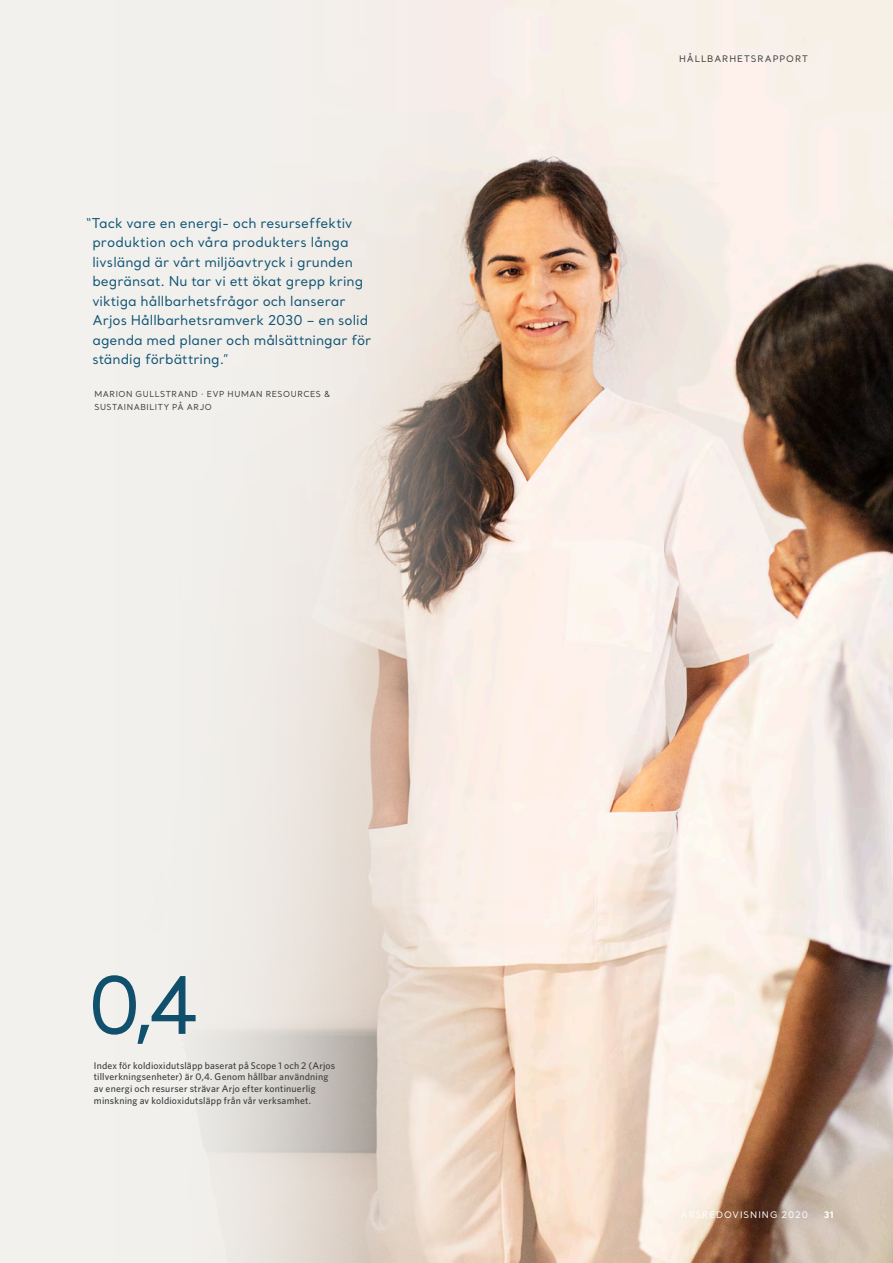
<style>
.page{position:relative;width:893px;height:1263px;background:#fff}
.page>*{position:absolute;margin:0;border:0;box-sizing:border-box;transform-origin:0 0}
.t1{font:78.6px "Santral";color:#115575}
.Quote_large_Santral{font:13.5px/19.5px "Santral";color:#115575}
.Caption_Whitney_Medi{font:500 9.75px/11.7px "Whitney";letter-spacing:.02em;color:#393d3d}
.Header_footer{font:9px "Santral";letter-spacing:.105em;color:#fff}
.Header_footer-2{font:9px "Santral";letter-spacing:.105em;color:#393d3d}
.Page{font:700 9px "Santral";color:#fff}
.Name_Title_Santral_A{font:8.25px/12px "Santral";letter-spacing:.065em;color:#393d3d}
</style>
<div class="page">
<img style="left:505px;top:0;width:388px;height:1263px">
<div style="left:0;top:0;width:113px;height:1263px;background:#f2f1ee"></div>
<svg style="left:113px;top:0;width:391px;height:1263px;background:#e7dfd9"></svg>
<p class="Quote_large_Santral" style="left:92px;top:213px;width:280px;text-indent:-6px">“Tack vare en energi- och resurseffektiv produktion och våra produkters långa livslängd är vårt miljöavtryck i grunden begränsat. Nu tar vi ett ökat grepp kring viktiga hållbarhetsfrågor och lanserar Arjos Hållbarhetsramverk 2030 – en solid agenda med planer och målsättningar för ständig förbättring.”</p>
<p class="Name_Title_Santral_A" style="left:94px;top:388px;width:237px">MARION GULLSTRAND · EVP HUMAN RESOURCES &amp;<br>SUSTAINABILITY PÅ ARJO</p>
<h1 class="t1" style="left:87px;top:954px;width:112px">0,4</h1>
<p class="Caption_Whitney_Medi" style="left:94px;top:1059px;width:243px">Index för koldioxidutsläpp baserat på Scope 1 och 2 (Arjos tillverkningsenheter) är 0,4. Genom hållbar användning av energi och resurser strävar Arjo efter kontinuerlig minskning av koldioxidutsläpp från vår verksamhet.</p>
<p class="Header_footer-2" style="left:679px;top:53px;width:130px">HÅLLBARHETSRAPPORT</p>
<p class="Header_footer" style="left:681px;top:1208px;width:129px">ÅRSREDOVISNING 2020</p>
<p class="Page" style="left:824px;top:1208px;width:12px">31</p>
</div>
